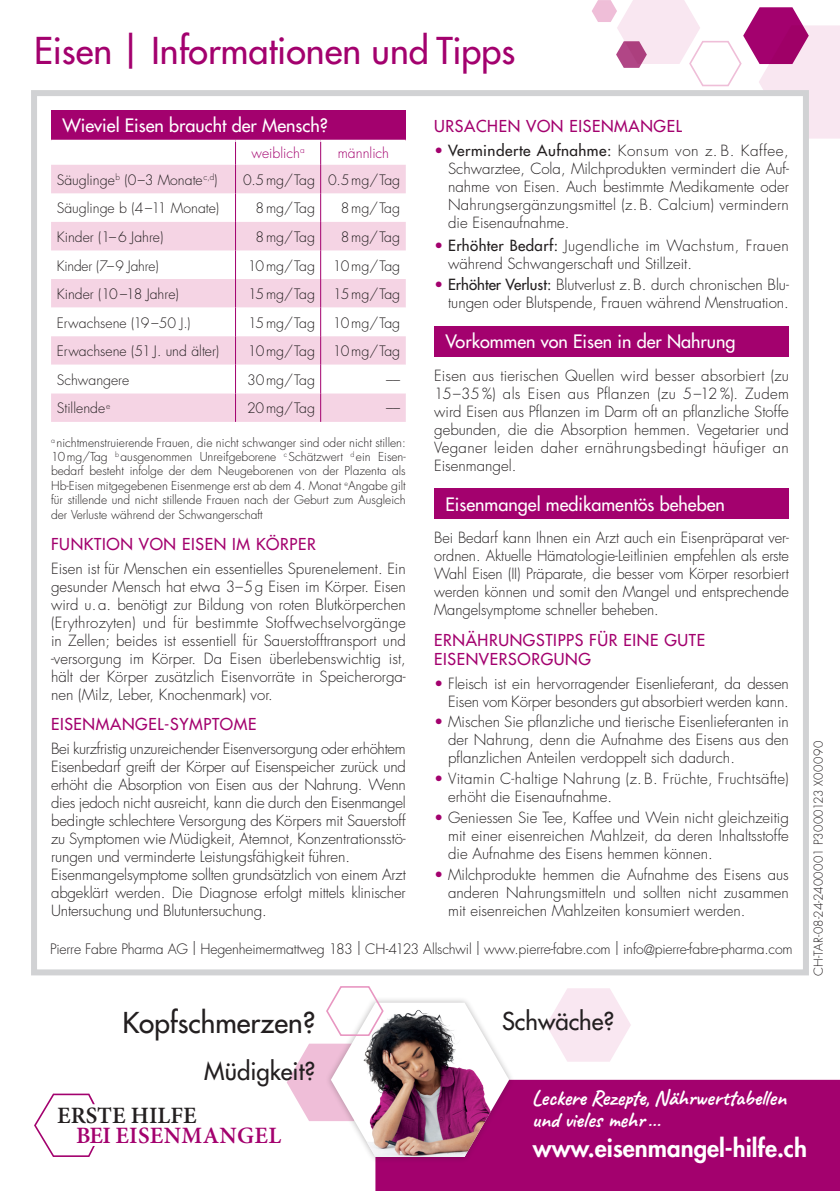
<style>
.page{position:relative;width:840px;height:1191px;background:#fff}
.page>*{position:absolute;margin:0;border:0;box-sizing:border-box;transform-origin:0 0}
.t1{font:500 36px "Futura Std";color:#a3016e}
.t2{font:500 28px "Futura Std";color:#231f20}
.t3{font:800 24px "Futura Std";color:#fff}
.t4{font:500 24px "Futura Std";color:#231f20}
.t5{font:600 23.4px "Minion Pro";letter-spacing:.015em;color:#a3016e}
.t6{font:600 23.4px "Minion Pro";color:#231f20}
.t7{font:700 22px/22px "Caveat";letter-spacing:-.01em;color:#fff}
.t8{font:500 18px "Futura Std";color:#fff}
.t9{font:500 16px/19.2px "Futura Std";letter-spacing:.04em;color:#a3016e}
.t10{font:300 15px/18px "Futura Std";letter-spacing:-.005em;color:#231f20;text-align:justify}
.t11{font:300 15px/18px "Futura Std";letter-spacing:.02em;color:#231f20}
.t12{font:300 14px "Futura Std";color:#231f20}
.t13{font:300 14px "Futura Std";color:#a3016e}
.t14{font:300 12px/14.4px "Futura Std";color:#231f20;text-align:justify}
.s1{color:#a3016e}
.s2{font-weight:500}
</style>
<div class="page">
<svg style="left:592px;top:0;width:247px;height:139px"></svg>
<div style="left:375px;top:1079px;width:464px;height:112px;background:#a3016e"></div>
<svg style="left:546px;top:988px;width:84px;height:73px"></svg>
<div style="left:31px;top:90px;width:777px;height:885px;background:#fff;border:6px solid #d1d2d4"></div>
<div style="left:434px;top:326px;width:354px;height:31px;background:#a3016e"></div>
<div style="left:434px;top:488px;width:354px;height:31px;background:#a3016e"></div>
<svg style="left:34px;top:1093px;width:61px;height:64px"></svg>
<div style="left:325px;top:996px;width:189px;height:167px;background:#231f20;opacity:.3"></div>
<svg style="left:287px;top:986px;width:222px;height:171px"></svg>
<div style="left:51px;top:110px;width:354px;height:31px;background:#a3016e"></div>
<hr style="left:51px;top:140px;width:184px;height:2px;background:#fff">
<hr style="left:235px;top:140px;width:85px;height:2px;background:#fff">
<hr style="left:320px;top:140px;width:85px;height:2px;background:#fff">
<svg style="left:51px;top:142px;width:354px;height:280px"></svg>
<h1 class="t1" style="left:34px;top:28px;width:482px">Eisen | Informationen und Tipps</h1>
<p class="t8" style="left:62px;top:114px;width:267px">Wieviel Eisen braucht der Mensch?</p>
<p class="t13" style="left:251px;top:144px;width:54px">weiblich<sup>a</sup></p>
<p class="t13" style="left:337px;top:144px;width:53px">männlich</p>
<p class="t12" style="left:57px;top:171px;width:162px">Säuglinge<sup>b</sup> (0–3 Monate<sup>c,d</sup>)</p>
<p class="t12" style="left:243px;top:171px;width:158px">0.5mg/Tag 0.5mg/Tag</p>
<p class="t12" style="left:57px;top:200px;width:164px">Säuglinge b (4 –11 Monate)</p>
<p class="t12" style="left:255px;top:200px;width:61px">8mg/Tag</p>
<p class="t12" style="left:340px;top:200px;width:61px">8mg/Tag</p>
<p class="t12" style="left:57px;top:228px;width:108px">Kinder (1–6 Jahre)</p>
<p class="t12" style="left:255px;top:228px;width:61px">8mg/Tag</p>
<p class="t12" style="left:340px;top:228px;width:61px">8mg/Tag</p>
<p class="t12" style="left:57px;top:257px;width:103px">Kinder (7–9 Jahre)</p>
<p class="t12" style="left:248px;top:257px;width:69px">10mg/Tag</p>
<p class="t12" style="left:333px;top:257px;width:69px">10mg/Tag</p>
<p class="t12" style="left:57px;top:285px;width:124px">Kinder (10–18 Jahre)</p>
<p class="t12" style="left:248px;top:285px;width:68px">15mg/Tag</p>
<p class="t12" style="left:333px;top:285px;width:68px">15mg/Tag</p>
<p class="t12" style="left:57px;top:314px;width:135px">Erwachsene (19–50 J.)</p>
<p class="t12" style="left:248px;top:314px;width:68px">15mg/Tag</p>
<p class="t12" style="left:333px;top:314px;width:69px">10mg/Tag</p>
<p class="t12" style="left:57px;top:343px;width:164px">Erwachsene (51 J. und älter)</p>
<p class="t12" style="left:248px;top:343px;width:69px">10mg/Tag</p>
<p class="t12" style="left:333px;top:343px;width:69px">10mg/Tag</p>
<p class="t12" style="left:57px;top:371px;width:74px">Schwangere</p>
<p class="t12" style="left:247px;top:371px;width:69px">30mg/Tag</p>
<p class="t12" style="left:386px;top:371px;width:15px">––</p>
<p class="t12" style="left:57px;top:400px;width:55px">Stillende<sup>e</sup></p>
<p class="t12" style="left:247px;top:400px;width:69px">20mg/Tag</p>
<p class="t12" style="left:386px;top:400px;width:15px">––</p>
<p class="t14" style="left:51px;top:435px;width:356px"><sup>a</sup> nichtmenstruierende Frauen, die nicht schwanger sind oder nicht stillen:<br>10mg/Tag <sup>b</sup> ausgenommen Unreifgeborene <sup>c</sup> Schätzwert <sup>d</sup> ein Eisen&shy;bedarf besteht infolge der dem Neugeborenen von der Plazenta als Hb-Eisen mitgegebenen Eisenmenge erst ab dem 4. Monat <sup>e</sup>Angabe gilt für stillende und nicht stillende Frauen nach der Geburt zum Ausgleich der Verluste während der Schwangerschaft</p>
<p class="t9" style="left:51px;top:534px;width:266px">FUNKTION VON EISEN IM KÖRPER</p>
<p class="t10" style="left:51px;top:559px;width:356px">Eisen ist für Menschen ein essentielles Spurenelement. Ein gesunder Mensch hat etwa 3–5g Eisen im Körper. Eisen wird u.a. benötigt zur Bildung von roten Blutkörperchen (Erythrozyten) und für bestimmte Stoffwechselvorgänge in Zellen; beides ist essentiell für Sauerstofftransport und -versorgung im Körper. Da Eisen überlebenswichtig ist, hält der Körper zusätzlich Eisenvorräte in Speicherorga&shy;nen (Milz, Leber, Knochenmark) vor.</p>
<p class="t9" style="left:51px;top:715px;width:207px">EISENMANGEL-SYMPTOME</p>
<p class="t10" style="left:51px;top:740px;width:356px;text-align:left">Bei kurzfristig unzureichender Eisenversorgung oder erhöhtem Eisenbedarf greift der Körper auf Eisenspeicher zurück und erhöht die Absorption von Eisen aus der Nahrung. Wenn dies jedoch nicht ausreicht, kann die durch den Eisenmangel bedingte schlechtere Versorgung des Körpers mit Sauerstoff zu Symptomen wie Müdigkeit, Atemnot, Konzentrationsstö&shy;rungen und verminderte Leistungsfähigkeit führen.<br>Eisenmangelsymptome sollten grundsätzlich von einem Arzt abgeklärt werden. Die Diagnose erfolgt mittels klinischer Untersuchung und Blutuntersuchung.</p>
<p class="t9" style="left:434px;top:117px;width:249px">URSACHEN VON EISENMANGEL</p>
<p class="t10" style="left:448px;top:142px;width:342px;text-indent:-14px"><span class="s1">•</span> <span class="s2">Verminderte Aufnahme:</span> Konsum von z. B. Kaffee, Schwarztee, Cola, Milchprodukten vermindert die Auf&shy;nahme von Eisen. Auch bestimmte Medikamente oder Nahrungsergänzungsmittel (z. B. Calcium) vermindern die Eisenaufnahme.</p>
<p class="t10" style="left:448px;top:237px;width:342px;text-indent:-14px"><span class="s1">•</span> <span class="s2">Erhöhter Bedarf:</span> Jugendliche im Wachstum, Frauen während Schwangerschaft und Stillzeit.</p>
<p class="t10" style="left:434px;top:276px;width:356px;text-align:right"><span class="s1">•</span> <span class="s2">Erhöhter Verlust:</span> Blutverlust z.B. durch chronischen Blu&shy;tungen oder Blutspende, Frauen während Menstruation.</p>
<p class="t8" style="left:445px;top:330px;width:291px">Vorkommen von Eisen in der Nahrung</p>
<p class="t10" style="left:434px;top:366px;width:356px">Eisen aus tierischen Quellen wird besser absorbiert (zu 15–35%) als Eisen aus Pflanzen (zu 5–12%). Zudem wird Eisen aus Pflanzen im Darm oft an pflanzliche Stoffe gebunden, die die Absorption hemmen. Vegetarier und Veganer leiden daher ernährungsbedingt häufiger an Eisenmangel.</p>
<p class="t8" style="left:445px;top:493px;width:281px">Eisenmangel medikamentös beheben</p>
<p class="t10" style="left:434px;top:529px;width:356px">Bei Bedarf kann Ihnen ein Arzt auch ein Eisenpräparat ver&shy;ordnen. Aktuelle Hämatologie-Leitlinien empfehlen als erste Wahl Eisen (II) Präparate, die besser vom Körper resorbiert werden können und somit den Mangel und entsprechende Mangelsymptome schneller beheben.</p>
<p class="t9" style="left:434px;top:630px;width:272px">ERNÄHRUNGSTIPPS FÜR EINE GUTE<br>EISENVERSORGUNG</p>
<p class="t10" style="left:434px;top:674px;width:356px;text-align:right"><span class="s1">•</span> Fleisch ist ein hervorragender Eisenlieferant, da dessen<br>Eisen vom Körper besonders gut absorbiert werden kann.</p>
<p class="t10" style="left:448px;top:713px;width:342px;text-indent:-14px"><span class="s1">•</span> Mischen Sie pflanzliche und tierische Eisenlieferanten in der Nahrung, denn die Aufnahme des Eisens aus den pflanzlichen Anteilen verdoppelt sich dadurch.</p>
<p class="t11" style="left:448px;top:770px;width:342px;text-indent:-14px"><span class="s1">•</span> Vitamin C-haltige Nahrung (z. B. Früchte, Fruchtsäfte) erhöht die Eisenaufnahme.</p>
<p class="t10" style="left:448px;top:809px;width:342px;text-indent:-14px"><span class="s1">•</span> Geniessen Sie Tee, Kaffee und Wein nicht gleichzeitig mit einer eisenreichen Mahlzeit, da deren Inhaltsstoffe die Aufnahme des Eisens hemmen können.</p>
<p class="t10" style="left:448px;top:866px;width:342px;text-indent:-14px"><span class="s1">•</span> Milchprodukte hemmen die Aufnahme des Eisens aus anderen Nahrungsmitteln und sollten nicht zusammen mit eisenreichen Mahlzeiten konsumiert werden.</p>
<p class="t12" style="left:50px;top:940px;width:743px">Pierre Fabre Pharma AG | Hegenheimermattweg 183 | CH-4123 Allschwil | www.pierre-fabre.com | info@pierre-fabre-pharma.com</p>
<h2 class="t2" style="left:122px;top:1005px;width:194px">Kopfschmerzen?</h2>
<h3 class="t4" style="left:501px;top:1006px;width:114px">Schwäche?</h3>
<h3 class="t4" style="left:204px;top:1056px;width:112px">Müdigkeit?</h3>
<p class="t14" style="left:811px;top:975px;width:236px;rotate:-90deg">CH-TAR-08-24-2400001 P3000123 X00090</p>
<h3 class="t6" style="left:57px;top:1099px;width:141px">ERSTE HILFE</h3>
<h3 class="t5" style="left:76px;top:1119px;width:206px">BEI EISENMANGEL</h3>
<h3 class="t7" style="left:531px;top:1086px;width:256px">Leckere Rezepte, Nährwerttabellen und vieles mehr…</h3>
<h3 class="t3" style="left:532px;top:1132px;width:275px">www.eisenmangel-hilfe.ch</h3>
</div>
